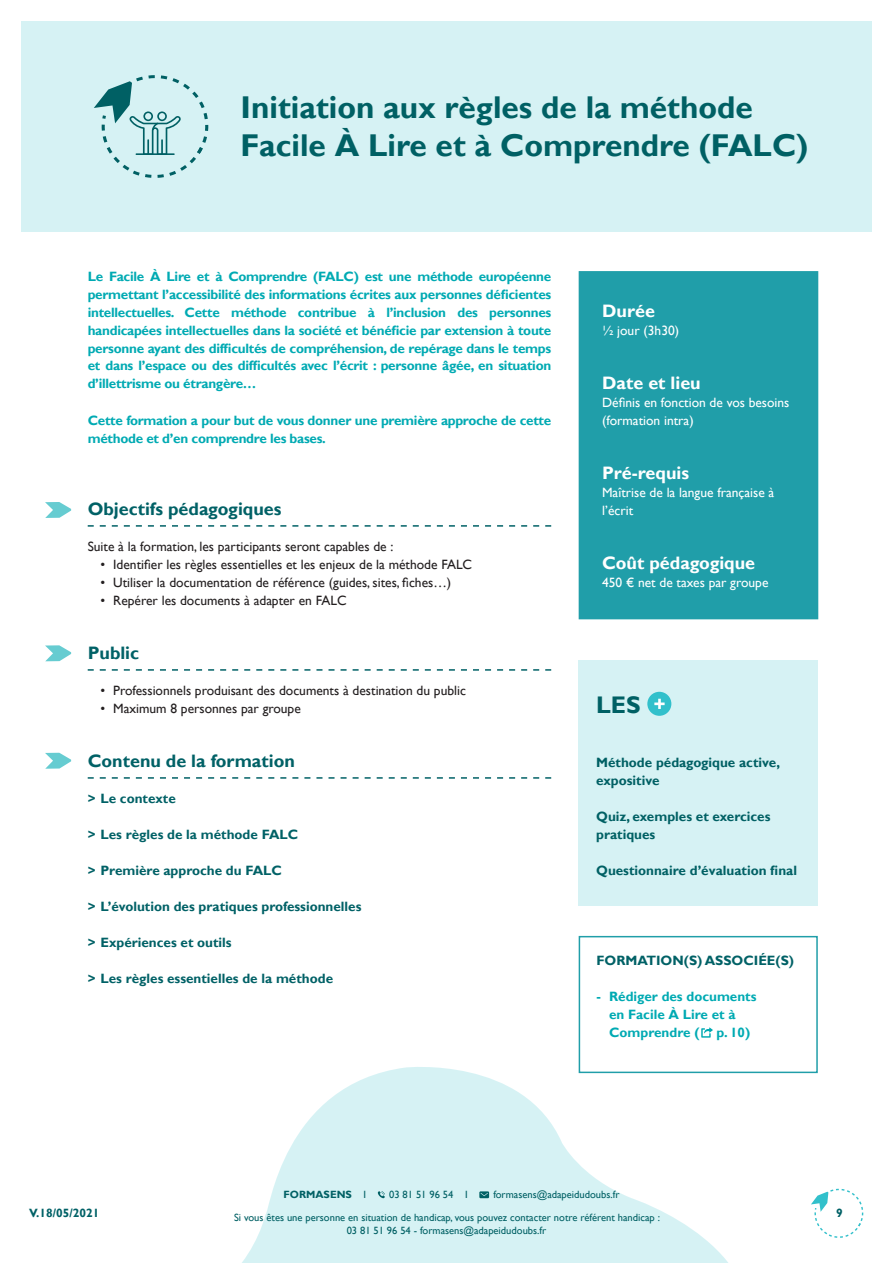
<style>
.page{position:relative;width:893px;height:1263px;background:#fff}
.page>*{position:absolute;margin:0;border:0;box-sizing:border-box;transform-origin:0 0}
.t1{font:700 31.5px/37.8px "Gill Sans";color:#006064}
.t2{font:700 24px "Gill Sans";color:#006064}
.t3{font:700 18px "Gill Sans";color:#006166}
.t4{font:700 18px "Gill Sans";color:#fff}
.t5{font:700 13.5px/18px "Gill Sans";letter-spacing:-.02em;color:#00aab3;text-align:justify}
.t6{font:13.5px "Gill Sans";color:#231f20}
.t7{font:700 13.5px "Gill Sans";color:#006166}
.t8{font:13.5px/18px "Gill Sans";color:#fff}
.t9{font:700 13.5px/18px "Gill Sans";color:#006064}
.t10{font:700 13.5px/18px "Gill Sans";color:#00aab3}
.t11{font:700 12px "Gill Sans";color:#006166}
.t12{font:10.5px/22.5px "Gill Sans";color:#006064}
.t13{font:700 10.5px "Gill Sans";color:#006064}
.s1{font-weight:400}
</style>
<div class="page">
<div style="left:579px;top:660px;width:239px;height:245px;background:#d6f2f4"></div>
<div style="left:22px;top:21px;width:850px;height:211px;background:#d6f2f4"></div>
<svg style="left:242px;top:1065px;width:511px;height:198px;fill:#d6f2f4"></svg>
<svg style="left:811px;top:1189px;width:52px;height:49px"></svg>
<div style="left:579px;top:271px;width:239px;height:348px;background:#209ea9"></div>
<div style="left:647px;top:692px;width:24px;height:24px;background:#32c0cb;border-radius:50%"></div>
<svg style="left:654px;top:699px;width:11px;height:10px"></svg>
<svg style="left:94px;top:75px;width:114px;height:103px"></svg>
<hr style="left:136px;top:153px;width:39px;height:2px;background:#006064">
<svg style="left:88px;top:525px;width:463px;height:2px"></svg>
<svg style="left:88px;top:669px;width:463px;height:2px"></svg>
<svg style="left:88px;top:777px;width:463px;height:2px"></svg>
<svg style="left:45px;top:502px;width:26px;height:16px"></svg>
<svg style="left:45px;top:645px;width:26px;height:16px"></svg>
<svg style="left:45px;top:753px;width:26px;height:16px"></svg>
<div style="left:579px;top:936px;width:239px;height:137px;border:2px solid #209ea9"></div>
<svg style="left:701px;top:1027px;width:12px;height:11px"></svg>
<svg style="left:378px;top:1191px;width:7px;height:7px"></svg>
<svg style="left:479px;top:1191px;width:10px;height:7px"></svg>
<h1 class="t1" style="left:241px;top:90px;width:569px">Initiation aux règles de la méthode<br>Facile À Lire et à Comprendre (FALC)</h1>
<p class="t5" style="left:88px;top:267px;width:465px">Le Facile À Lire et à Comprendre (FALC) est une méthode européenne permettant l’accessibilité des informations écrites aux personnes déficientes intellectuelles. Cette méthode contribue à l’inclusion des personnes handicapées intellectuelles dans la société et bénéficie par extension à toute personne ayant des difficultés de compréhension, de repérage dans le temps et dans l’espace ou des difficultés avec l’écrit : personne âgée, en situation d’illettrisme ou étrangère…</p>
<p class="t5" style="left:88px;top:411px;width:465px">Cette formation a pour but de vous donner une première approche de cette méthode et d’en comprendre les bases.</p>
<h3 class="t3" style="left:88px;top:498px;width:195px">Objectifs pédagogiques</h3>
<p class="t6" style="left:88px;top:538px;width:307px">Suite à la formation, les participants seront capables de :</p>
<p class="t6" style="left:100px;top:556px;width:373px">• Identifier les règles essentielles et les enjeux de la méthode FALC</p>
<p class="t6" style="left:100px;top:574px;width:352px">• Utiliser la documentation de référence (guides, sites, fiches…)</p>
<p class="t6" style="left:100px;top:592px;width:248px">• Repérer les documents à adapter en FALC</p>
<h3 class="t3" style="left:88px;top:642px;width:53px">Public</h3>
<p class="t6" style="left:100px;top:682px;width:367px">• Professionnels produisant des documents à destination du public</p>
<p class="t6" style="left:100px;top:700px;width:202px">• Maximum 8 personnes par groupe</p>
<h3 class="t3" style="left:88px;top:750px;width:209px">Contenu de la formation</h3>
<p class="t7" style="left:88px;top:790px;width:90px">&gt; Le contexte</p>
<p class="t7" style="left:88px;top:826px;width:212px">&gt; Les règles de la méthode FALC</p>
<p class="t7" style="left:88px;top:862px;width:196px">&gt; Première approche du FALC</p>
<p class="t7" style="left:88px;top:898px;width:275px">&gt; L’évolution des pratiques professionnelles</p>
<p class="t7" style="left:88px;top:934px;width:145px">&gt; Expériences et outils</p>
<p class="t7" style="left:88px;top:970px;width:247px">&gt; Les règles essentielles de la méthode</p>
<h3 class="t4" style="left:602px;top:300px;width:54px">Durée</h3>
<p class="t8" style="left:602px;top:321px;width:79px">½ jour (3h30)</p>
<h3 class="t4" style="left:602px;top:372px;width:100px">Date et lieu</h3>
<p class="t8" style="left:602px;top:393px;width:189px">Définis en fonction de vos besoins (formation intra)</p>
<h3 class="t4" style="left:602px;top:462px;width:88px">Pré-requis</h3>
<p class="t8" style="left:602px;top:483px;width:174px">Maîtrise de la langue française à l’écrit</p>
<h3 class="t4" style="left:602px;top:552px;width:155px">Coût pédagogique</h3>
<p class="t8" style="left:602px;top:573px;width:168px">450 € net de taxes par groupe</p>
<h2 class="t2" style="left:596px;top:690px;width:46px">LES</h2>
<p class="t9" style="left:596px;top:753px;width:185px">Méthode pédagogique active, expositive</p>
<p class="t9" style="left:596px;top:807px;width:176px">Quiz, exemples et exercices pratiques</p>
<p class="t9" style="left:596px;top:861px;width:202px">Questionnaire d’évaluation final</p>
<p class="t7" style="left:596px;top:952px;width:199px">FORMATION(S) ASSOCIÉE(S)</p>
<p class="t10" style="left:609px;top:987px;width:149px;text-indent:-13px">- Rédiger des documents en Facile À Lire et à<br>Comprendre (</p>
<p class="t5" style="left:717px;top:1023px;width:35px">p. 10)</p>
<p class="t11" style="left:29px;top:1205px;width:72px">V.18/05/2021</p>
<p class="t12" style="left:234px;top:1183px;width:427px;text-indent:259px">formasens@adapeidudoubs.fr<br>Si vous êtes une personne en situation de handicap, vous pouvez contacter notre référent handicap :</p>
<p class="t12" style="left:347px;top:1219px;width:201px">03 81 51 96 54 - formasens@adapeidudoubs.fr</p>
<p class="t13" style="left:284px;top:1188px;width:84px">FORMASENS <span class="s1">I</span></p>
<p class="t12" style="left:389px;top:1183px;width:80px">03 81 51 96 54 I</p>
<p class="t11" style="left:836px;top:1206px;width:8px">9</p>
</div>
